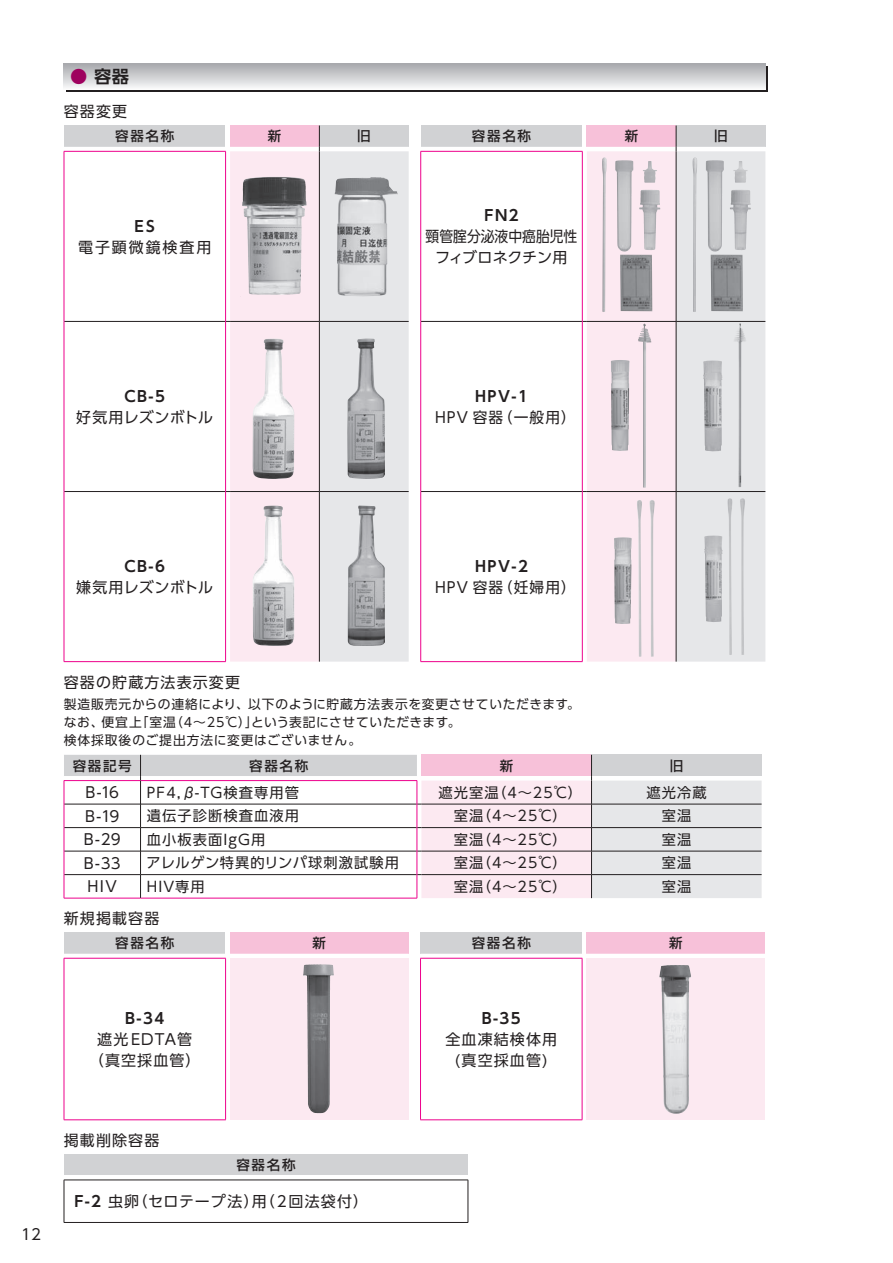
<style>
.page{position:relative;width:893px;height:1263px;background:#fff}
.page>*{position:absolute;margin:0;border:0;box-sizing:border-box;transform-origin:0 0}
.t1{font:700 17.25px "UD Shin Go Pro De";color:#231f20}
.t2{font:15px/21px "UD Shin Go Pro";letter-spacing:.075em;color:#231f20;text-align:center}
.t3{font:700 15px "UD Shin Go Pro De";letter-spacing:.1em;color:#231f20}
.t4{font:15px/21px "UD Shin Go Pro";color:#231f20;text-align:center;scale:.92 1}
.t5{font:15px "UD Shin Go Pro";letter-spacing:.015em;color:#231f20}
.t6{font:15px "UD Shin Go Pro";letter-spacing:.125em;color:#231f20}
.t7{font:14.25px "UD Shin Go Pro";letter-spacing:.075em;color:#231f20}
.t8{font:500 13.5px "Shin Go Pro";letter-spacing:.125em;color:#231f20}
.t9{font:12.75px/18px "UD Shin Go Pro";letter-spacing:.06em;color:#231f20}
.s1{color:#9e015e}
.s2{font-family:"UD Shin Go Pro De";font-weight:700}
</style>
<div class="page">
<svg style="left:64px;top:64px;width:701px;height:23px;background:#cccdcf"></svg>
<hr style="left:64px;top:898px;width:77px;height:1px;background:#ed028c">
<hr style="left:141px;top:898px;width:276px;height:1px;background:#ed028c">
<svg style="left:64px;top:755px;width:698px;height:143px"></svg>
<svg style="left:64px;top:126px;width:345px;height:536px"></svg>
<hr style="left:230px;top:491px;width:89px;height:1px;background:#231f20">
<hr style="left:319px;top:491px;width:90px;height:1px;background:#231f20">
<hr style="left:64px;top:151px;width:162px;height:1px;background:#ed028c">
<hr style="left:64px;top:152px;width:1px;height:169px;background:#ed028c">
<hr style="left:225px;top:152px;width:1px;height:169px;background:#ed028c">
<hr style="left:64px;top:321px;width:1px;height:170px;background:#ed028c">
<hr style="left:225px;top:321px;width:1px;height:170px;background:#ed028c">
<hr style="left:64px;top:491px;width:1px;height:170px;background:#ed028c">
<hr style="left:225px;top:491px;width:1px;height:170px;background:#ed028c">
<hr style="left:64px;top:661px;width:162px;height:1px;background:#ed028c">
<svg style="left:421px;top:126px;width:344px;height:536px"></svg>
<hr style="left:587px;top:491px;width:89px;height:1px;background:#231f20">
<hr style="left:676px;top:491px;width:89px;height:1px;background:#231f20">
<hr style="left:420px;top:151px;width:162px;height:1px;background:#ed028c">
<hr style="left:420px;top:152px;width:1px;height:169px;background:#ed028c">
<hr style="left:582px;top:152px;width:1px;height:169px;background:#ed028c">
<hr style="left:420px;top:321px;width:1px;height:170px;background:#ed028c">
<hr style="left:582px;top:321px;width:1px;height:170px;background:#ed028c">
<hr style="left:420px;top:491px;width:1px;height:170px;background:#ed028c">
<hr style="left:582px;top:491px;width:1px;height:170px;background:#ed028c">
<hr style="left:420px;top:661px;width:162px;height:1px;background:#ed028c">
<img style="left:334px;top:177px;width:64px;height:119px">
<img style="left:347px;top:339px;width:38px;height:140px">
<img style="left:347px;top:506px;width:38px;height:140px">
<img style="left:706px;top:160px;width:18px;height:92px">
<img style="left:733px;top:161px;width:15px;height:22px">
<img style="left:730px;top:190px;width:21px;height:60px">
<img style="left:693px;top:157px;width:4px;height:155px">
<img style="left:711px;top:255px;width:32px;height:56px">
<img style="left:703px;top:323px;width:44px;height:164px">
<img style="left:704px;top:498px;width:41px;height:157px">
<img style="left:242px;top:177px;width:58px;height:118px">
<img style="left:252px;top:339px;width:42px;height:140px">
<img style="left:253px;top:506px;width:41px;height:140px">
<img style="left:615px;top:160px;width:18px;height:92px">
<img style="left:643px;top:161px;width:14px;height:22px">
<img style="left:639px;top:190px;width:21px;height:60px">
<img style="left:602px;top:157px;width:5px;height:155px">
<img style="left:620px;top:255px;width:32px;height:56px">
<img style="left:611px;top:324px;width:40px;height:164px">
<img style="left:614px;top:500px;width:41px;height:157px">
<div style="left:64px;top:1154px;width:404px;height:21px;background:#d1d2d4"></div>
<hr style="left:64px;top:1180px;width:404px;height:1px;background:#231f20">
<hr style="left:64px;top:1180px;width:1px;height:42px;background:#231f20">
<hr style="left:468px;top:1180px;width:1px;height:42px;background:#231f20">
<hr style="left:64px;top:1222px;width:404px;height:1px;background:#231f20">
<div style="left:64px;top:932px;width:162px;height:22px;background:#d1d2d4"></div>
<div style="left:230px;top:932px;width:179px;height:22px;background:#f7c1d9"></div>
<svg style="left:64px;top:957px;width:162px;height:1px"></svg>
<svg style="left:226px;top:958px;width:1px;height:162px"></svg>
<div style="left:230px;top:958px;width:179px;height:162px;background:#fce9f1"></div>
<hr style="left:64px;top:958px;width:162px;height:1px;background:#ed028c">
<hr style="left:64px;top:958px;width:1px;height:161px;background:#ed028c">
<hr style="left:225px;top:958px;width:1px;height:161px;background:#ed028c">
<hr style="left:64px;top:1119px;width:162px;height:1px;background:#ed028c">
<div style="left:420px;top:932px;width:162px;height:22px;background:#d1d2d4"></div>
<div style="left:587px;top:932px;width:178px;height:22px;background:#f7c1d9"></div>
<svg style="left:420px;top:957px;width:163px;height:1px"></svg>
<div style="left:587px;top:958px;width:178px;height:162px;background:#fce9f1"></div>
<hr style="left:420px;top:958px;width:162px;height:1px;background:#ed028c">
<hr style="left:420px;top:958px;width:1px;height:161px;background:#ed028c">
<hr style="left:582px;top:958px;width:1px;height:161px;background:#ed028c">
<hr style="left:420px;top:1119px;width:162px;height:1px;background:#ed028c">
<img style="left:303px;top:964px;width:27px;height:149px">
<img style="left:659px;top:965px;width:32px;height:149px">
<p class="t1" style="left:70px;top:63px;width:60px"><span class="s1">●</span> 容器</p>
<p class="t2" style="left:64px;top:101px;width:65px">容器変更</p>
<p class="t8" style="left:115px;top:125px;width:61px">容器名称</p>
<p class="t8" style="left:268px;top:125px;width:15px">新</p>
<p class="t8" style="left:357px;top:125px;width:15px">旧</p>
<p class="t3" style="left:135px;top:214px;width:22px">ES</p>
<p class="t6" style="left:78px;top:235px;width:135px">電子顕微鏡検査用</p>
<p class="t3" style="left:125px;top:384px;width:42px">CB-5</p>
<p class="t5" style="left:76px;top:405px;width:138px">好気用レズンボトル</p>
<p class="t8" style="left:472px;top:125px;width:61px">容器名称</p>
<p class="t8" style="left:625px;top:125px;width:15px">新</p>
<p class="t8" style="left:714px;top:125px;width:15px">旧</p>
<p class="t3" style="left:482px;top:203px;width:41px">ＦＮ２</p>
<p class="t4" style="left:426px;top:225px;width:167px">頸管腟分泌液中癌胎児性フィブロネクチン用</p>
<p class="t3" style="left:475px;top:384px;width:54px">HPV-1</p>
<p class="t2" style="left:435px;top:406px;width:142px">HPV 容器（一般用）</p>
<p class="t3" style="left:125px;top:554px;width:42px">CB-6</p>
<p class="t5" style="left:76px;top:575px;width:138px">嫌気用レズンボトル</p>
<p class="t3" style="left:475px;top:554px;width:54px">HPV-2</p>
<p class="t2" style="left:435px;top:576px;width:142px">HPV 容器（妊婦用）</p>
<p class="t2" style="left:64px;top:671px;width:178px">容器の貯蔵方法表示変更</p>
<p class="t9" style="left:64px;top:695px;width:518px">製造販売元からの連絡により、以下のように貯蔵方法表示を変更させていただきます。なお、便宜上「室温（4〜25℃）」という表記にさせていただきます。<br>検体採取後のご提出方法に変更はございません。</p>
<p class="t8" style="left:73px;top:754px;width:61px">容器記号</p>
<p class="t8" style="left:249px;top:754px;width:61px">容器名称</p>
<p class="t8" style="left:500px;top:754px;width:15px">新</p>
<p class="t8" style="left:670px;top:754px;width:15px">旧</p>
<p class="t2" style="left:85px;top:781px;width:35px">B-16</p>
<p class="t7" style="left:147px;top:781px;width:154px">PF4，β-TG検査専用管</p>
<p class="t7" style="left:438px;top:781px;width:145px">遮光室温（4〜25℃）</p>
<p class="t7" style="left:646px;top:781px;width:62px">遮光冷蔵</p>
<p class="t2" style="left:85px;top:805px;width:36px">B-19</p>
<p class="t7" style="left:147px;top:804px;width:154px">遺伝子診断検査血液用</p>
<p class="t7" style="left:454px;top:804px;width:115px">室温（4〜25℃）</p>
<p class="t7" style="left:662px;top:804px;width:31px">室温</p>
<p class="t2" style="left:84px;top:828px;width:38px">B-29</p>
<p class="t7" style="left:147px;top:828px;width:120px">血小板表面IgG用</p>
<p class="t7" style="left:454px;top:828px;width:115px">室温（4〜25℃）</p>
<p class="t7" style="left:662px;top:828px;width:31px">室温</p>
<p class="t2" style="left:84px;top:852px;width:38px">B-33</p>
<p class="t7" style="left:147px;top:851px;width:254px">アレルゲン特異的リンパ球刺激試験用</p>
<p class="t7" style="left:454px;top:851px;width:115px">室温（4〜25℃）</p>
<p class="t7" style="left:662px;top:851px;width:31px">室温</p>
<p class="t2" style="left:88px;top:875px;width:31px">HIV</p>
<p class="t7" style="left:147px;top:875px;width:59px">HIV専用</p>
<p class="t7" style="left:454px;top:875px;width:115px">室温（4〜25℃）</p>
<p class="t7" style="left:662px;top:875px;width:31px">室温</p>
<p class="t2" style="left:64px;top:908px;width:97px">新規掲載容器</p>
<p class="t8" style="left:115px;top:932px;width:61px">容器名称</p>
<p class="t8" style="left:313px;top:932px;width:15px">新</p>
<p class="t3" style="left:125px;top:1006px;width:41px">B-34</p>
<p class="t2" style="left:89px;top:1028px;width:113px">遮光EDTA管（真空採血管）</p>
<p class="t8" style="left:472px;top:932px;width:61px">容器名称</p>
<p class="t8" style="left:669px;top:932px;width:15px">新</p>
<p class="t3" style="left:482px;top:1006px;width:41px">B-35</p>
<p class="t2" style="left:445px;top:1028px;width:113px">全血凍結検体用(真空採血管)</p>
<p class="t2" style="left:21px;top:1223px;width:21px">12</p>
<p class="t2" style="left:64px;top:1129px;width:97px">掲載削除容器</p>
<p class="t8" style="left:236px;top:1154px;width:61px">容器名称</p>
<p class="t2" style="left:75px;top:1190px;width:295px"><span class="s2">F-2</span> 虫卵（セロテープ法）用（2回法袋付）</p>
</div>
